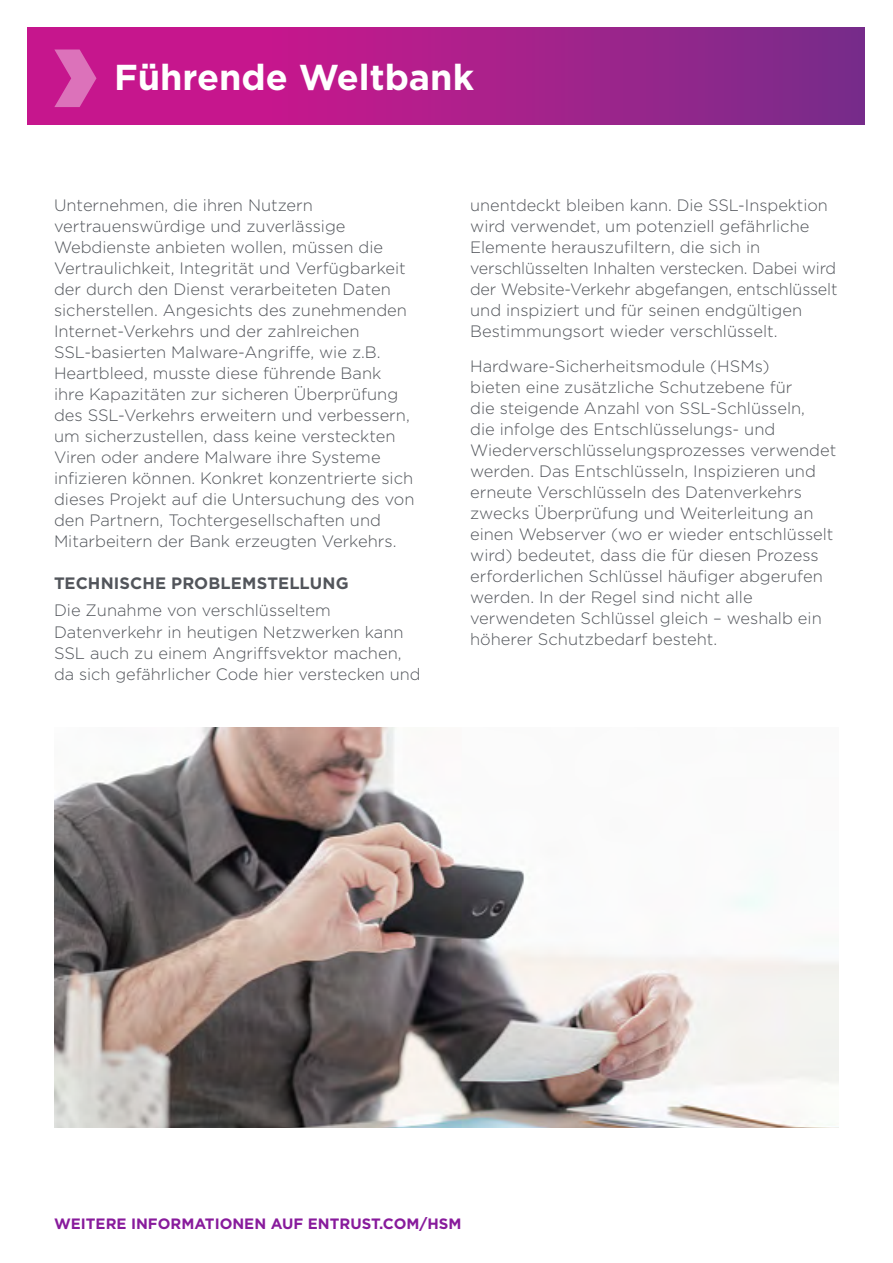
<style>
.page{position:relative;width:893px;height:1263px;background:#fff}
.page>*{position:absolute;margin:0;border:0;box-sizing:border-box;transform-origin:0 0}
.Company_Name{font:700 36px "Gotham";color:#fff}
.Body_copy{font:300 16.5px/21px "Gotham";color:#52555b}
.header_1{font:700 16.5px "Gotham";letter-spacing:.005em;color:#52555b}
.CTA_URL_front{font:700 15px "Gotham";color:#881b9c}
</style>
<div class="page">
<img style="left:54px;top:728px;width:785px;height:399px">
<svg style="left:27px;top:27px;width:838px;height:98px"></svg>
<svg style="left:54px;top:50px;width:42px;height:57px"></svg>
<p class="Company_Name" style="left:114px;top:54px;width:361px">Führende Weltbank</p>
<p class="Body_copy" style="left:54px;top:195px;width:362px">Unternehmen, die ihren Nutzern vertrauenswürdige und zuverlässige Webdienste anbieten wollen, müssen die Vertraulichkeit, Integrität und Verfügbarkeit der durch den Dienst verarbeiteten Daten sicherstellen. Angesichts des zunehmenden Internet-Verkehrs und der zahlreichen SSL-basierten Malware-Angriffe, wie z.B.<br>Heartbleed, musste diese führende Bank ihre Kapazitäten zur sicheren Überprüfung des SSL-Verkehrs erweitern und verbessern, um sicherzustellen, dass keine versteckten Viren oder andere Malware ihre Systeme infizieren können. Konkret konzentrierte sich dieses Projekt auf die Untersuchung des von den Partnern, Tochtergesellschaften und Mitarbeitern der Bank erzeugten Verkehrs.</p>
<p class="header_1" style="left:54px;top:572px;width:296px">TECHNISCHE PROBLEMSTELLUNG</p>
<p class="Body_copy" style="left:54px;top:600px;width:368px">Die Zunahme von verschlüsseltem Datenverkehr in heutigen Netzwerken kann SSL auch zu einem Angriffsvektor machen, da sich gefährlicher Code hier verstecken und</p>
<p class="Body_copy" style="left:470px;top:195px;width:369px">unentdeckt bleiben kann. Die SSL-Inspektion wird verwendet, um potenziell gefährliche Elemente herauszufiltern, die sich in verschlüsselten Inhalten verstecken. Dabei wird der Website-Verkehr abgefangen, entschlüsselt und inspiziert und für seinen endgültigen Bestimmungsort wieder verschlüsselt.</p>
<p class="Body_copy" style="left:470px;top:355px;width:368px">Hardware-Sicherheitsmodule (HSMs)<br>bieten eine zusätzliche Schutzebene für<br>die steigende Anzahl von SSL-Schlüsseln,<br>die infolge des Entschlüsselungs- und Wiederverschlüsselungsprozesses verwendet werden. Das Entschlüsseln, Inspizieren und erneute Verschlüsseln des Datenverkehrs zwecks Überprüfung und Weiterleitung an einen Webserver (wo er wieder entschlüsselt wird) bedeutet, dass die für diesen Prozess erforderlichen Schlüssel häufiger abgerufen werden. In der Regel sind nicht alle verwendeten Schlüssel gleich – weshalb ein höherer Schutzbedarf besteht.</p>
<p class="CTA_URL_front" style="left:54px;top:1214px;width:409px">WEITERE INFORMATIONEN AUF ENTRUST.COM/HSM</p>
</div>
